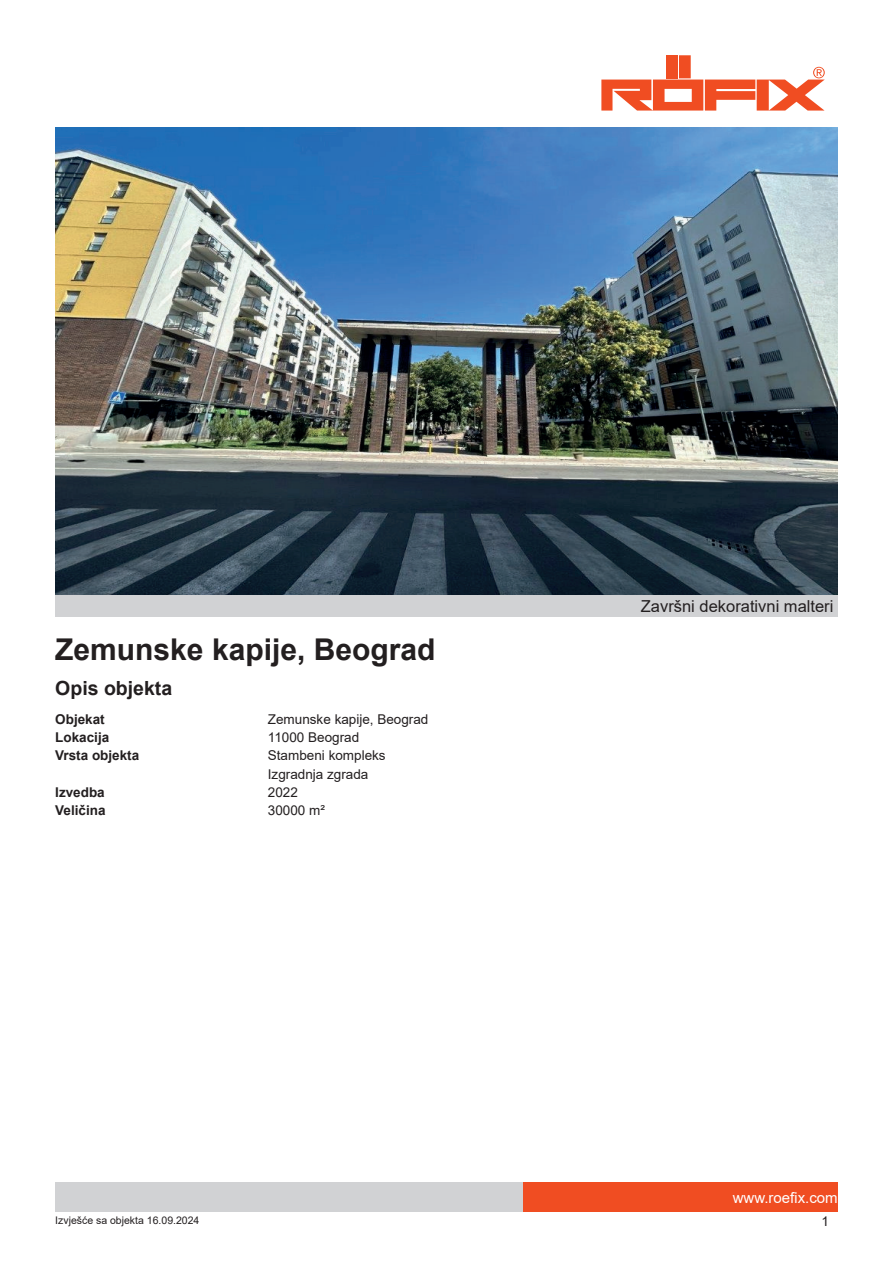
<style>
.page{position:relative;width:893px;height:1263px;background:#fff}
.page>*{position:absolute;margin:0;border:0;box-sizing:border-box;transform-origin:0 0}
.t1{font:700 30px "Arial";color:#231f20}
.t2{font:700 19.5px "Arial";color:#231f20}
.t3{font:16.5px "Arial";color:#231f20}
.t4{font:15px "Arial";color:#fff}
.t5{font:13.5px/18.3px "Arial";color:#231f20}
.t6{font:700 13.5px "Arial";color:#231f20}
.t7{font:10.5px "Arial";color:#231f20}
</style>
<div class="page">
<div style="left:523px;top:1182px;width:315px;height:30px;background:#f04d22"></div>
<div style="left:55px;top:1182px;width:468px;height:30px;background:#d1d2d4"></div>
<div style="left:679px;top:55px;width:12px;height:23px;background:#f04d22"></div>
<div style="left:666px;top:55px;width:11px;height:23px;background:#f04d22"></div>
<svg style="left:601px;top:67px;width:224px;height:44px"></svg>
<img style="left:55px;top:128px;width:783px;height:467px">
<div style="left:55px;top:595px;width:783px;height:22px;background:#d1d2d4"></div>
<h1 class="t1" style="left:55px;top:628px;width:382px">Zemunske kapije, Beograd</h1>
<h2 class="t2" style="left:55px;top:675px;width:119px">Opis objekta</h2>
<p class="t6" style="left:55px;top:709px;width:51px">Objekat</p>
<p class="t5" style="left:268px;top:710px;width:162px">Zemunske kapije, Beograd</p>
<p class="t6" style="left:55px;top:728px;width:56px">Lokacija</p>
<p class="t5" style="left:268px;top:728px;width:93px">11000 Beograd</p>
<p class="t6" style="left:55px;top:746px;width:86px">Vrsta objekta</p>
<p class="t5" style="left:268px;top:746px;width:119px">Stambeni kompleks<br>Izgradnja zgrada</p>
<p class="t6" style="left:55px;top:783px;width:51px">Izvedba</p>
<p class="t5" style="left:268px;top:783px;width:32px">2022</p>
<p class="t6" style="left:55px;top:801px;width:52px">Veličina</p>
<p class="t5" style="left:268px;top:801px;width:59px">30000 m²</p>
<p class="t7" style="left:55px;top:1213px;width:146px">Izvješće sa objekta 16.09.2024</p>
<p class="t3" style="left:641px;top:595px;width:194px">Završni dekorativni malteri</p>
<p class="t4" style="left:733px;top:1187px;width:107px">www.roefix.com</p>
<p class="t5" style="left:821px;top:1212px;width:9px">1</p>
</div>
